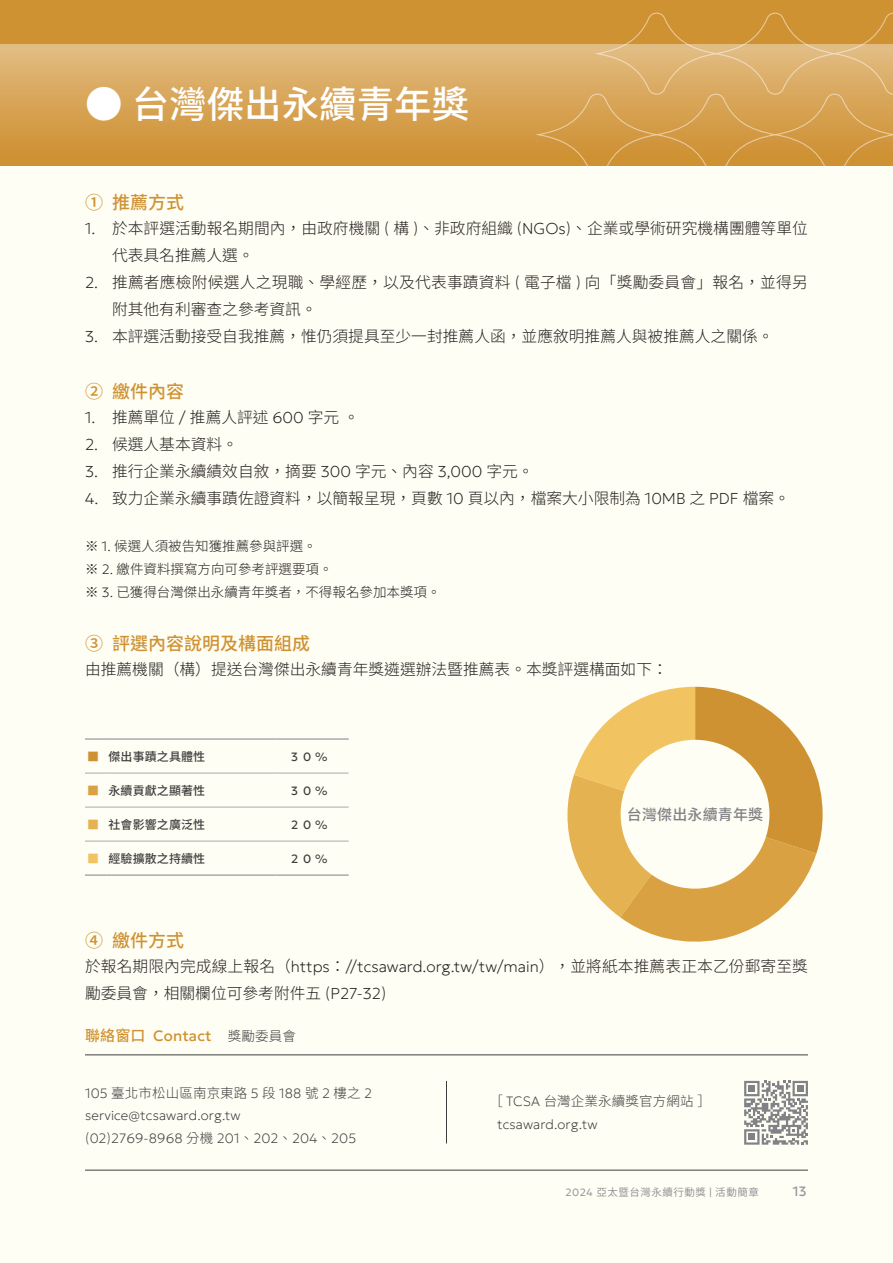
<style>
.page{position:relative;width:893px;height:1263px;background:#fffef4}
.page>*{position:absolute;margin:0;border:0;box-sizing:border-box;transform-origin:0 0}
.t1{font:500 37.5px "Noto Sans TC";color:#fff}
.t2{font:500 18px "Noto Sans TC";color:#cf9233}
.t3{font:300 15.75px/27px "Noto Sans TC";color:#231f20}
.t4{font:15px "Geologica";letter-spacing:.01em;color:#cf9233}
.t5{font:500 15px "Noto Sans TC";letter-spacing:.01em;color:#808285}
.t6{font:100 13.5px "Geologica";letter-spacing:.01em;color:#3e3e3f}
.t7{font:300 13.5px "Noto Sans TC";color:#231f20}
.t8{font:300 13.5px "Noto Sans TC";letter-spacing:.01em;color:#3e3e3f}
.t9{font:13.5px "Geologica";color:#939598}
.t10{font:500 12px "Noto Sans TC";letter-spacing:.01em;color:#3e3e3f}
.t11{font:12px "Geologica";letter-spacing:.415em;color:#3e3e3f}
.t12{font:500 12px "Noto Sans TC";color:#cf9233}
.t13{font:500 12px "Noto Sans TC";color:#daa142}
.t14{font:500 12px "Noto Sans TC";color:#e5b252}
.t15{font:500 12px "Noto Sans TC";color:#f2c461}
.t16{font:10.5px "Noto Sans TC";letter-spacing:.05em;color:#939598}
.s1{font-family:"Geologica";font-weight:100}
.s2{font-family:"Noto Sans TC";font-weight:500}
.s3{font-family:"Noto Sans TC";font-weight:300}
.s4{font-family:"Geologica";font-weight:300}
</style>
<div class="page">
<div style="left:0;top:0;width:893px;height:166px;background:#cf9233"></div>
<div style="left:0;top:45px;width:893px;height:121px;background:linear-gradient(to bottom,#e2bc82,#cd8d2c)"></div>
<svg style="left:85px;top:773px;width:21px;height:1px"></svg>
<hr style="left:106px;top:773px;width:170px;height:1px;background:#a8a9ad">
<hr style="left:276px;top:773px;width:73px;height:1px;background:#a8a9ad">
<svg style="left:85px;top:807px;width:21px;height:1px"></svg>
<hr style="left:106px;top:807px;width:170px;height:1px;background:#a8a9ad">
<hr style="left:276px;top:807px;width:73px;height:1px;background:#a8a9ad">
<svg style="left:85px;top:841px;width:21px;height:1px"></svg>
<hr style="left:106px;top:841px;width:170px;height:1px;background:#a8a9ad">
<hr style="left:276px;top:841px;width:73px;height:1px;background:#a8a9ad">
<hr style="left:85px;top:738px;width:21px;height:2px;background:#a8a9ad">
<hr style="left:106px;top:738px;width:170px;height:2px;background:#a8a9ad">
<hr style="left:276px;top:738px;width:73px;height:2px;background:#a8a9ad">
<hr style="left:85px;top:874px;width:21px;height:2px;background:#a8a9ad">
<hr style="left:106px;top:874px;width:170px;height:2px;background:#a8a9ad">
<hr style="left:276px;top:874px;width:73px;height:2px;background:#a8a9ad">
<svg style="left:567px;top:687px;width:256px;height:255px"></svg>
<div style="left:621px;top:740px;width:148px;height:149px;background:#fffef4;border-radius:50%"></div>
<svg style="left:533px;top:12px;width:360px;height:154px"></svg>
<hr style="left:446px;top:1081px;width:1px;height:62px;background:#3e3e3f">
<hr style="left:85px;top:1054px;width:723px;height:1px;background:#3e3e3f">
<hr style="left:85px;top:1170px;width:723px;height:1px;background:#3e3e3f">
<svg style="left:744px;top:1081px;width:64px;height:64px"></svg>
<div style="left:748px;top:1134px;width:7px;height:6px;background:#808285"></div>
<p class="t1" style="left:85px;top:83px;width:386px">● 台灣傑出永續青年獎</p>
<p class="t2" style="left:85px;top:192px;width:100px">➀ 推薦方式</p>
<p class="t3" style="left:112px;top:215px;width:697px;text-indent:-27px"><span class="s1">1.</span> 於本評選活動報名期間內，由政府機關 <span class="s1">(</span> 構 <span class="s1">)</span>、非政府組織 <span class="s1">(NGOs)</span>、企業或學術研究機構團體等單位代表具名推薦人選。</p>
<p class="t3" style="left:112px;top:269px;width:697px;text-indent:-27px"><span class="s1">2.</span> 推薦者應檢附候選人之現職、學經歷，以及代表事蹟資料 <span class="s1">(</span> 電子檔 <span class="s1">)</span> 向「獎勵委員會」報名，並得另附其他有利審查之參考資訊。</p>
<p class="t3" style="left:85px;top:323px;width:690px"><span class="s1">3.</span> 本評選活動接受自我推薦，惟仍須提具至少一封推薦人函，並應敘明推薦人與被推薦人之關係。</p>
<p class="t2" style="left:85px;top:381px;width:100px">➁ 繳件內容</p>
<p class="t3" style="left:85px;top:404px;width:276px"><span class="s1">1.</span> 推薦單位 <span class="s1">/</span> 推薦人評述 <span class="s1">600</span> 字元。</p>
<p class="t3" style="left:85px;top:431px;width:154px"><span class="s1">2.</span> 候選人基本資料。</p>
<p class="t3" style="left:85px;top:458px;width:450px"><span class="s1">3.</span> 推行企業永續績效自敘，摘要 <span class="s1">300</span> 字元、內容 <span class="s1">3,000</span> 字元。</p>
<p class="t3" style="left:85px;top:485px;width:706px"><span class="s1">4.</span> 致力企業永續事蹟佐證資料，以簡報呈現，頁數 <span class="s1">10</span> 頁以內，檔案大小限制為 <span class="s1">10MB</span> 之 <span class="s1">PDF</span> 檔案。</p>
<p class="t7" style="left:85px;top:539px;width:233px">※ <span class="s1">1.</span> 候選人須被告知獲推薦參與評選。</p>
<p class="t7" style="left:85px;top:561px;width:249px">※ <span class="s1">2.</span> 繳件資料撰寫方向可參考評選要項。</p>
<p class="t7" style="left:85px;top:584px;width:357px">※ <span class="s1">3.</span> 已獲得台灣傑出永續青年獎者，不得報名參加本獎項。</p>
<p class="t2" style="left:85px;top:633px;width:226px">➂ 評選內容說明及構面組成</p>
<p class="t3" style="left:85px;top:656px;width:584px">由推薦機關（構）提送台灣傑出永續青年獎遴選辦法暨推薦表。本獎評選構面如下：</p>
<p class="t12" style="left:87px;top:750px;width:13px">■</p>
<p class="t10" style="left:108px;top:750px;width:98px">傑出事蹟之具體性</p>
<p class="t11" style="left:291px;top:747px;width:38px">30%</p>
<p class="t13" style="left:87px;top:784px;width:13px">■</p>
<p class="t10" style="left:108px;top:784px;width:98px">永續貢獻之顯著性</p>
<p class="t11" style="left:291px;top:781px;width:38px">30%</p>
<p class="t14" style="left:87px;top:818px;width:13px">■</p>
<p class="t10" style="left:108px;top:818px;width:98px">社會影響之廣泛性</p>
<p class="t11" style="left:291px;top:815px;width:38px">20%</p>
<p class="t15" style="left:87px;top:852px;width:13px">■</p>
<p class="t10" style="left:108px;top:852px;width:98px">經驗擴散之持續性</p>
<p class="t11" style="left:291px;top:849px;width:38px">20%</p>
<p class="t5" style="left:627px;top:806px;width:138px">台灣傑出永續青年獎</p>
<p class="t2" style="left:85px;top:930px;width:100px">➃ 繳件方式</p>
<p class="t3" style="left:85px;top:953px;width:724px">於報名期限內完成線上報名（<span class="s1">https</span>：<span class="s1">//tcsaward.org.tw/tw/main</span>），並將紙本推薦表正本乙份郵寄至獎勵委員會，相關欄位可參考附件五 <span class="s1">(P27-32)</span></p>
<p class="t4" style="left:85px;top:1023px;width:128px"><span class="s2">聯絡窗口</span> Contact</p>
<p class="t8" style="left:228px;top:1028px;width:70px">獎勵委員會</p>
<p class="t8" style="left:85px;top:1085px;width:288px"><span class="s1">105</span> 臺北市松山區南京東路 <span class="s1">5</span> 段 <span class="s1">188</span> 號 <span class="s1">2</span> 樓之 <span class="s1">2</span></p>
<p class="t6" style="left:85px;top:1103px;width:157px">service@tcsaward.org.tw</p>
<p class="t6" style="left:85px;top:1126px;width:273px">(02)2769-8968 <span class="s3">分機</span> 201<span class="s3">、</span>202<span class="s3">、</span>204<span class="s3">、</span>205</p>
<p class="t8" style="left:489px;top:1094px;width:223px">［ <span class="s1">TCSA</span> 台灣企業永續獎官方網站］</p>
<p class="t6" style="left:497px;top:1112px;width:102px">tcsaward.org.tw</p>
<p class="t16" style="left:566px;top:1186px;width:195px"><span class="s4">2024</span> 亞太暨台灣永續行動獎 <span class="s4">|</span> 活動簡章</p>
<p class="t9" style="left:793px;top:1180px;width:15px">13</p>
</div>
